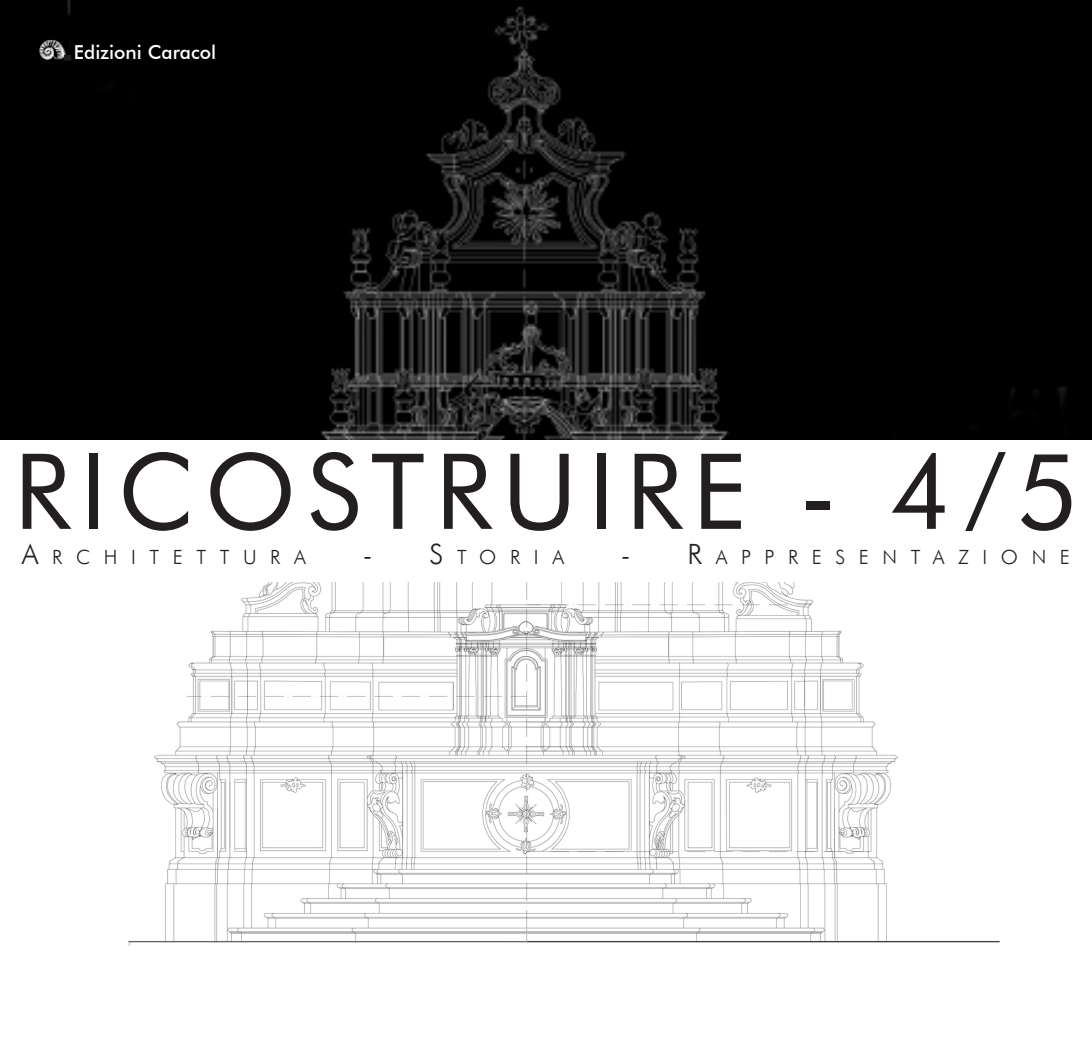
<style>
.page{position:relative;width:1092px;height:1042px;background:#fff}
.page>*{position:absolute;margin:0;border:0;box-sizing:border-box;transform-origin:0 0}
.t1{font:105px "Futura BT";letter-spacing:.1em;color:#231f20}
.t2{font:300 19.6px "Futura BT";letter-spacing:.695em;color:#231f20}
.t3{font:500 19.25px "Futura BT";color:#fff}
.s1{font-size:28px}
</style>
<div class="page">
<img style="left:128px;top:583px;width:872px;height:362px">
<img style="left:0;top:0;width:1091px;height:439px">
<img style="left:38px;top:40px;width:33px;height:20px">
<svg style="left:64px;top:56px;width:7px;height:4px"></svg>
<p class="t3" style="left:74px;top:40px;width:144px">Edizioni Caracol</p>
<p class="t1" style="left:14px;top:428px;width:1065px">RICOSTRUIRE - 4/5</p>
<p class="t2" style="left:22px;top:545px;width:286px"><span class="s1">A</span>RCHITETTURA</p>
<p class="t2" style="left:363px;top:545px;width:203px"><span class="s1">- S</span>TORIA</p>
<p class="t2" style="left:621px;top:545px;width:450px"><span class="s1">- R</span> APPRESENTAZIONE</p>
</div>
